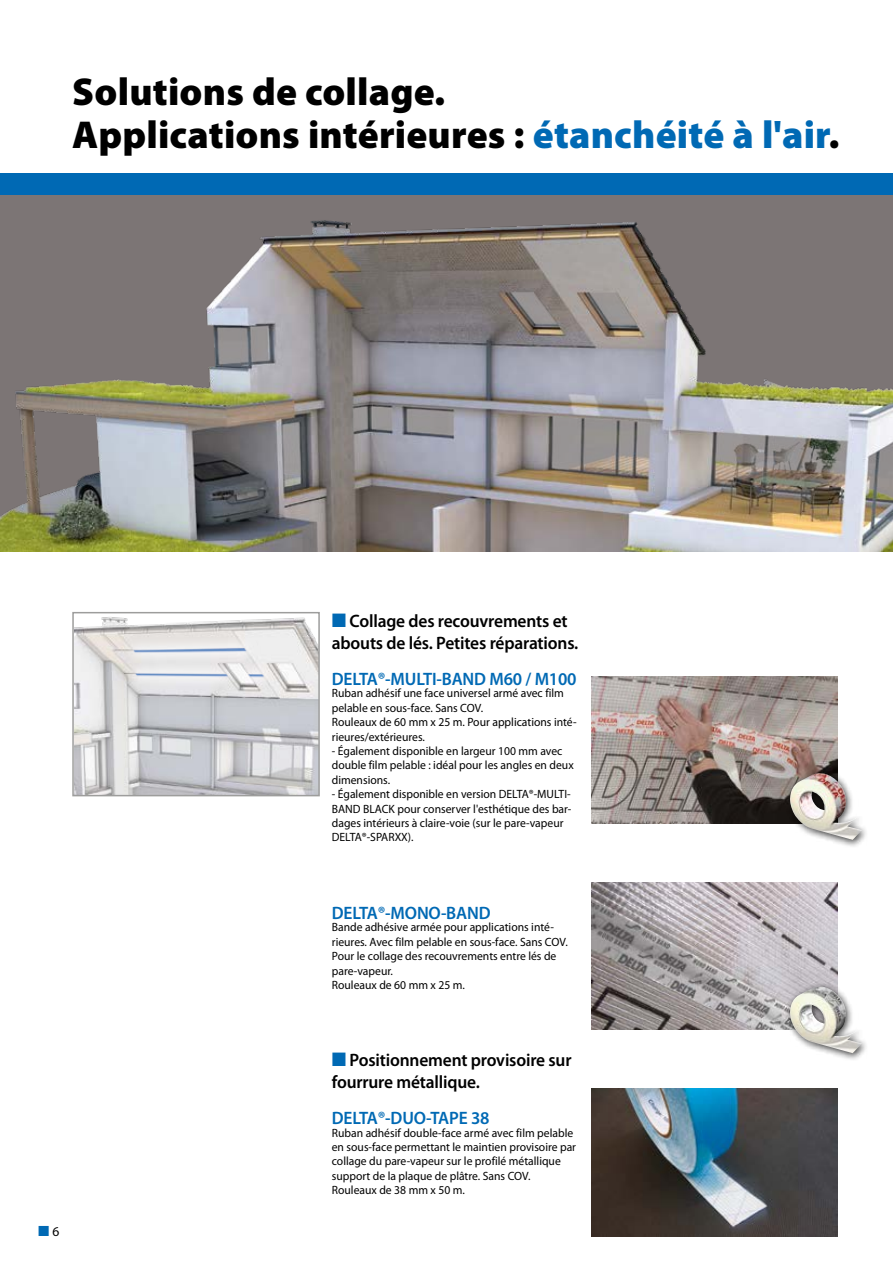
<style>
.page{position:relative;width:893px;height:1263px;background:#fff}
.page>*{position:absolute;margin:0;border:0;box-sizing:border-box;transform-origin:0 0}
.t1{font:900 39px/43.5px "Myriad Pro Doerken";letter-spacing:.005em;color:#000}
.t2{font:600 18px/21.6px "Myriad Pro Doerken";letter-spacing:-.01em;color:#000}
.t3{font:600 18px "Myriad Pro Doerken";letter-spacing:-.01em;color:#0069b4}
.t4{font:13.5px "Myriad Pro Doerken";color:#0069b4}
.t5{font:12px/14.4px "Myriad Pro Doerken";color:#000}
.s1{color:#0069b4}
.s2{color:#000}
.s3{font-weight:400;color:#0069b4}
</style>
<div class="page">
<div style="left:0;top:174px;width:893px;height:22px;background:#0069b4"></div>
<img style="left:0;top:196px;width:893px;height:355px">
<img style="left:591px;top:676px;width:247px;height:147px">
<img style="left:591px;top:882px;width:247px;height:148px">
<img style="left:591px;top:1089px;width:247px;height:147px">
<img style="left:75px;top:617px;width:242px;height:176px">
<div style="left:72px;top:612px;width:248px;height:184px;border:2px solid #9d9d9c"></div>
<div style="left:785px;top:768px;width:84px;height:80px;background:#000;opacity:.75"></div>
<img style="left:790px;top:773px;width:72px;height:67px">
<div style="left:785px;top:981px;width:84px;height:80px;background:#000;opacity:.75"></div>
<img style="left:790px;top:986px;width:72px;height:67px">
<h1 class="t1" style="left:72px;top:68px;width:769px">Solutions de collage.<br>Applications intérieures : <span class="s1">étanchéité à l'air</span>.</h1>
<p class="t4" style="left:38px;top:1223px;width:23px">■ <span class="s2">6</span></p>
<h2 class="t2" style="left:332px;top:610px;width:248px"><span class="s3">■</span> Collage des recouvrements et abouts de lés. Petites réparations.</h2>
<h2 class="t3" style="left:332px;top:667px;width:246px">DELTA®-MULTI-BAND M60 / M100</h2>
<p class="t5" style="left:332px;top:686px;width:246px">Ruban adhésif une face universel armé avec film pelable en sous-face. Sans COV.<br>Rouleaux de 60 mm x 25 m. Pour applications inté&shy;rieures/extérieures.</p>
<p class="t5" style="left:332px;top:744px;width:243px">- Également disponible en largeur 100 mm avec double film pelable : idéal pour les angles en deux dimensions.</p>
<p class="t5" style="left:332px;top:787px;width:241px">- Également disponible en version DELTA®-MULTI-BAND BLACK pour conserver l'esthétique des bar&shy;dages intérieurs à claire-voie (sur le pare-vapeur DELTA®-SPARXX).</p>
<h2 class="t3" style="left:332px;top:901px;width:160px">DELTA®-MONO-BAND</h2>
<p class="t5" style="left:332px;top:920px;width:237px">Bande adhésive armée pour applications inté&shy;rieures. Avec film pelable en sous-face. Sans COV.<br>Pour le collage des recouvrements entre lés de pare-vapeur.<br>Rouleaux de 60 mm x 25 m.</p>
<h2 class="t2" style="left:332px;top:1049px;width:241px"><span class="s3">■</span> Positionnement provisoire sur fourrure métallique.</h2>
<h2 class="t3" style="left:332px;top:1106px;width:159px">DELTA®-DUO-TAPE 38</h2>
<p class="t5" style="left:332px;top:1125px;width:246px">Ruban adhésif double-face armé avec film pelable en sous-face permettant le maintien provisoire par collage du pare-vapeur sur le profilé métallique support de la plaque de plâtre. Sans COV.<br>Rouleaux de 38 mm x 50 m.</p>
</div>
